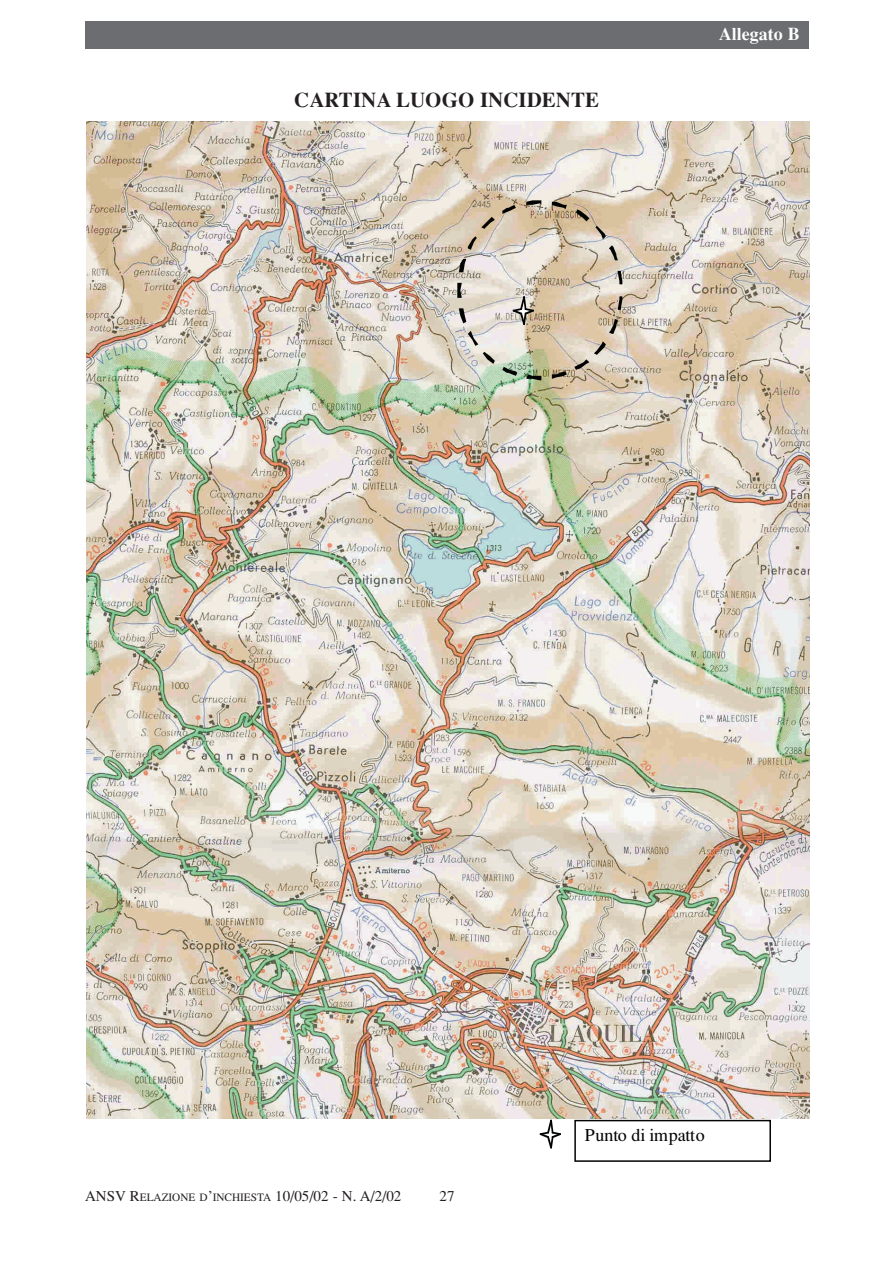
<style>
.page{position:relative;width:893px;height:1263px;background:#fff}
.page>*{position:absolute;margin:0;border:0;box-sizing:border-box;transform-origin:0 0}
.t1{font:700 21px "Times";color:#231f20}
.t2{font:18px "Times";color:#020303}
.t3{font:700 18px "Times";color:#fff}
.t4{font:15px "Times";color:#231f20}
.s1{font-size:11.25px}
</style>
<div class="page">
<div style="left:85px;top:21px;width:723px;height:28px;background:#6c6d70"></div>
<img style="left:86px;top:122px;width:723px;height:996px">
<svg style="left:513px;top:296px;width:21px;height:29px"></svg>
<svg style="left:526px;top:200px;width:15px;height:5px"></svg>
<svg style="left:502px;top:205px;width:14px;height:9px"></svg>
<svg style="left:481px;top:217px;width:14px;height:12px"></svg>
<svg style="left:468px;top:236px;width:9px;height:14px"></svg>
<svg style="left:459px;top:259px;width:7px;height:13px"></svg>
<svg style="left:457px;top:283px;width:5px;height:15px"></svg>
<svg style="left:459px;top:308px;width:7px;height:15px"></svg>
<svg style="left:468px;top:331px;width:10px;height:15px"></svg>
<svg style="left:483px;top:352px;width:12px;height:12px"></svg>
<svg style="left:502px;top:367px;width:15px;height:9px"></svg>
<svg style="left:526px;top:374px;width:15px;height:6px"></svg>
<svg style="left:552px;top:371px;width:15px;height:8px"></svg>
<svg style="left:574px;top:341px;width:32px;height:29px"></svg>
<svg style="left:609px;top:319px;width:9px;height:15px"></svg>
<svg style="left:618px;top:296px;width:4px;height:14px"></svg>
<svg style="left:618px;top:271px;width:4px;height:13px"></svg>
<svg style="left:609px;top:245px;width:9px;height:15px"></svg>
<svg style="left:595px;top:226px;width:11px;height:13px"></svg>
<svg style="left:576px;top:209px;width:13px;height:12px"></svg>
<svg style="left:552px;top:202px;width:15px;height:7px"></svg>
<svg style="left:540px;top:1120px;width:21px;height:28px"></svg>
<div style="left:574px;top:1120px;width:197px;height:42px;border:2px solid #020303"></div>
<h1 class="t1" style="left:294px;top:92px;width:306px">CARTINA LUOGO INCIDENTE</h1>
<p class="t3" style="left:718px;top:28px;width:82px">Allegato B</p>
<p class="t4" style="left:85px;top:1190px;width:318px">ANSV R<span class="s1">ELAZIONE D</span>’<span class="s1">INCHIESTA</span> 10/05/02 - N. A/2/02</p>
<p class="t4" style="left:439px;top:1190px;width:16px">27</p>
<p class="t2" style="left:585px;top:1128px;width:122px">Punto di impatto</p>
</div>
